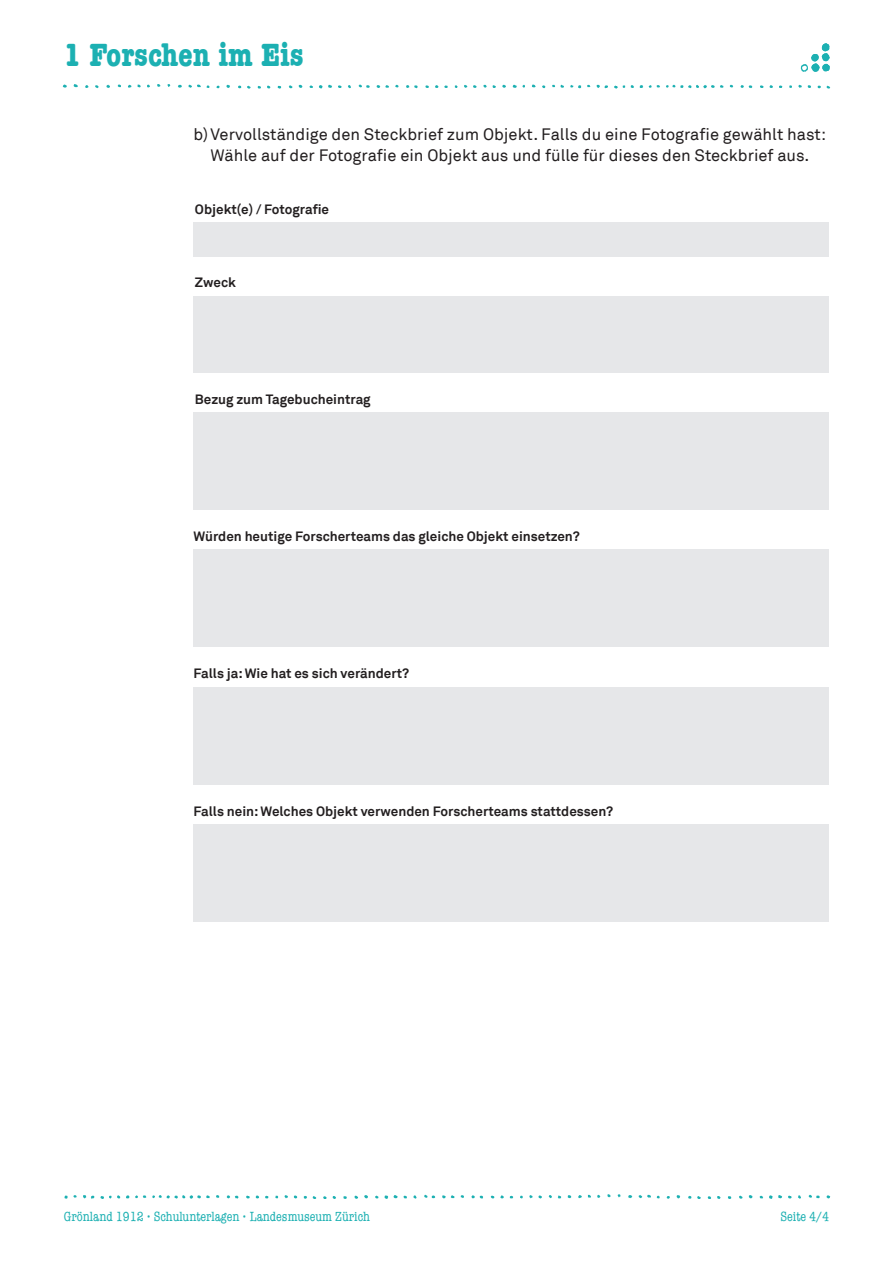
<style>
.page{position:relative;width:893px;height:1263px;background:#fff}
.page>*{position:absolute;margin:0;border:0;box-sizing:border-box;transform-origin:0 0}
.UfS_Seitentitel{font:700 condensed 33px "American Typewriter";color:#1cb0b2}
.UfS_Lauftext_11_14{font:16.5px/21px "Akkurat";color:#231f20;text-align:center}
.UfS_Untertitel_9_12{font:700 13.5px "Akkurat";color:#231f20}
.UfS_Fusszeile_rechts{font:condensed 13.5px "American Typewriter";color:#1cb0b2}
</style>
<div class="page">
<img style="left:62px;top:84px;width:769px;height:5px">
<img style="left:64px;top:1194px;width:767px;height:5px">
<img style="left:800px;top:64px;width:8px;height:8px">
<img style="left:811px;top:43px;width:19px;height:29px">
<div style="left:193px;top:222px;width:636px;height:34px;background:#e6e7e9"></div>
<div style="left:193px;top:296px;width:636px;height:76px;background:#e6e7e9"></div>
<div style="left:193px;top:687px;width:636px;height:97px;background:#e6e7e9"></div>
<div style="left:193px;top:412px;width:636px;height:98px;background:#e6e7e9"></div>
<div style="left:193px;top:549px;width:636px;height:98px;background:#e6e7e9"></div>
<div style="left:193px;top:824px;width:636px;height:98px;background:#e6e7e9"></div>
<p class="UfS_Seitentitel" style="left:64px;top:35px;width:241px">1 Forschen im Eis</p>
<p class="UfS_Lauftext_11_14" style="left:193px;top:124px;width:634px">b)Vervollständige den Steckbrief zum Objekt. Falls du eine Fotografie gewählt hast:<br>Wähle auf der Fotografie ein Objekt aus und fülle für dieses den Steckbrief aus.</p>
<p class="UfS_Untertitel_9_12" style="left:195px;top:201px;width:136px">Objekt(e) / Fotografie</p>
<p class="UfS_Untertitel_9_12" style="left:195px;top:274px;width:43px">Zweck</p>
<p class="UfS_Untertitel_9_12" style="left:195px;top:390px;width:177px">Bezug zum Tagebucheintrag</p>
<p class="UfS_Untertitel_9_12" style="left:193px;top:528px;width:388px">Würden heutige Forscherteams das gleiche Objekt einsetzen?</p>
<p class="UfS_Untertitel_9_12" style="left:193px;top:665px;width:217px">Falls ja: Wie hat es sich verändert?</p>
<p class="UfS_Untertitel_9_12" style="left:193px;top:802px;width:421px">Falls nein: Welches Objekt verwenden Forscherteams stattdessen?</p>
<p class="UfS_Fusszeile_rechts" style="left:64px;top:1209px;width:308px">Grönland 1912 • Schulunterlagen • Landesmuseum Zürich</p>
<p class="UfS_Fusszeile_rechts" style="left:780px;top:1209px;width:50px">Seite 4/4</p>
</div>
